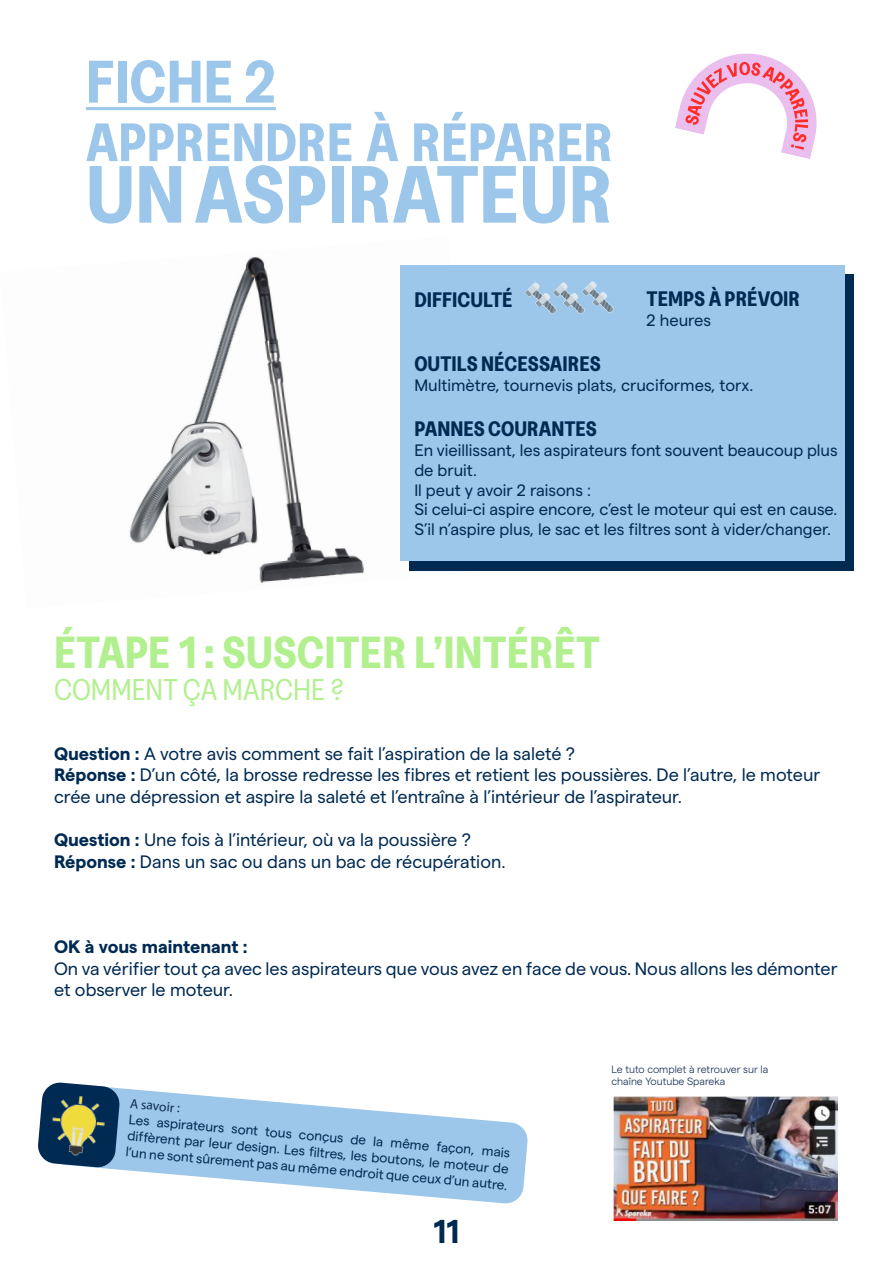
<style>
.page{position:relative;width:893px;height:1263px;background:#fff}
.page>*{position:absolute;margin:0;border:0;box-sizing:border-box;transform-origin:0 0}
.t1{font:700 81px "Greed";color:#9cc7ea}
.t2{font:700 60px "Greed";color:#9cc7ea}
.t3{font:700 54px "Greed";color:#9cc7ea}
.t4{font:700 45px "Greed";color:#b2f08f}
.t5{font:700 33px "Matter";color:#002952}
.t6{font:30px "Greed";color:#b2f08f}
.t7{font:700 21px "Greed";color:#002a52}
.t8{font:18px/21.6px "Matter";color:#002a52}
.t9{font:700 18px "Matter";color:#002a52}
.t10{font:16.5px/19.8px "Matter";color:#002a52}
.t11{font:13.5px/16.2px "Matter";color:#002a52;text-align:justify}
.t12{font:13.5px "Myriad Pro";color:#0e2d50}
.t13{font:300 10.5px "Matter";color:#122c50}
.s1{font-weight:700}
</style>
<div class="page">
<img style="left:129px;top:257px;width:272px;height:326px">
<img style="left:614px;top:1096px;width:224px;height:124px">
<hr style="left:86px;top:107px;width:190px;height:3px;background:#9cc7ea">
<svg style="left:675px;top:53px;width:142px;height:106px"></svg>
<div style="left:409px;top:275px;width:444px;height:296px;background:#002a52"></div>
<div style="left:401px;top:265px;width:444px;height:296px;background:#9cc7ea"></div>
<img style="left:525px;top:282px;width:25px;height:30px">
<img style="left:550px;top:282px;width:29px;height:32px">
<svg style="left:101px;top:1088px;width:427px;height:116px;fill:#9cc7ea"></svg>
<svg style="left:38px;top:1082px;width:82px;height:86px"></svg>
<img style="left:43px;top:1084px;width:69px;height:78px">
<img style="left:579px;top:281px;width:35px;height:33px">
<p class="t2" style="left:86px;top:36px;width:191px">FICHE 2</p>
<p class="t3" style="left:86px;top:101px;width:529px">APPRENDRE À RÉPARER</p>
<p class="t1" style="left:86px;top:133px;width:529px">UN ASPIRATEUR</p>
<p class="t7" style="left:414px;top:283px;width:100px">DIFFICULTÉ</p>
<p class="t7" style="left:647px;top:283px;width:155px">TEMPS À PRÉVOIR</p>
<p class="t10" style="left:647px;top:309px;width:66px">2 heures</p>
<p class="t7" style="left:414px;top:348px;width:188px">OUTILS NÉCESSAIRES</p>
<p class="t10" style="left:414px;top:374px;width:340px">Multimètre, tournevis plats, cruciformes, torx.</p>
<p class="t7" style="left:414px;top:413px;width:184px">PANNES COURANTES</p>
<p class="t10" style="left:414px;top:439px;width:425px">En vieillissant, les aspirateurs font souvent beaucoup plus de bruit.</p>
<p class="t10" style="left:414px;top:479px;width:178px">Il peut y avoir 2 raisons :</p>
<p class="t10" style="left:414px;top:498px;width:424px">Si celui-ci aspire encore, c’est le moteur qui est en cause.</p>
<p class="t10" style="left:414px;top:518px;width:418px">S’il n’aspire plus, le sac et les filtres sont à vider/changer.</p>
<p class="t4" style="left:54px;top:618px;width:547px">ÉTAPE 1 : SUSCITER L’INTÉRÊT</p>
<p class="t6" style="left:54px;top:667px;width:292px">COMMENT ÇA MARCHE ?</p>
<p class="t8" style="left:54px;top:741px;width:523px"><span class="s1">Question :</span> A votre avis comment se fait l’aspiration de la saleté ?</p>
<p class="t8" style="left:54px;top:763px;width:768px"><span class="s1">Réponse :</span> D’un côté, la brosse redresse les fibres et retient les poussières. De l’autre, le moteur crée une dépression et aspire la saleté et l’entraîne à l’intérieur de l’aspirateur.</p>
<p class="t8" style="left:54px;top:827px;width:418px"><span class="s1">Question :</span> Une fois à l’intérieur, où va la poussière ?</p>
<p class="t8" style="left:54px;top:849px;width:453px"><span class="s1">Réponse :</span> Dans un sac ou dans un bac de récupération.</p>
<p class="t9" style="left:54px;top:933px;width:195px">OK à vous maintenant :</p>
<p class="t8" style="left:54px;top:956px;width:785px">On va vérifier tout ça avec les aspirateurs que vous avez en face de vous. Nous allons les démonter et observer le moteur.</p>
<p class="t12" style="left:131px;top:1095px;width:51px;rotate:5deg">A savoir :</p>
<p class="t11" style="left:130px;top:1110px;width:384px;rotate:5deg">Les aspirateurs sont tous conçus de la même façon, mais diffèrent par leur design. Les filtres, les boutons, le moteur de l’un ne sont sûrement pas au même endroit que ceux d’un autre.</p>
<h3 class="t5" style="left:433px;top:1206px;width:28px">11</h3>
<p class="t13" style="left:611px;top:1061px;width:158px">Le tuto complet à retrouver sur la</p>
<p class="t13" style="left:611px;top:1074px;width:115px">chaîne Youtube Spareka</p>
</div>
